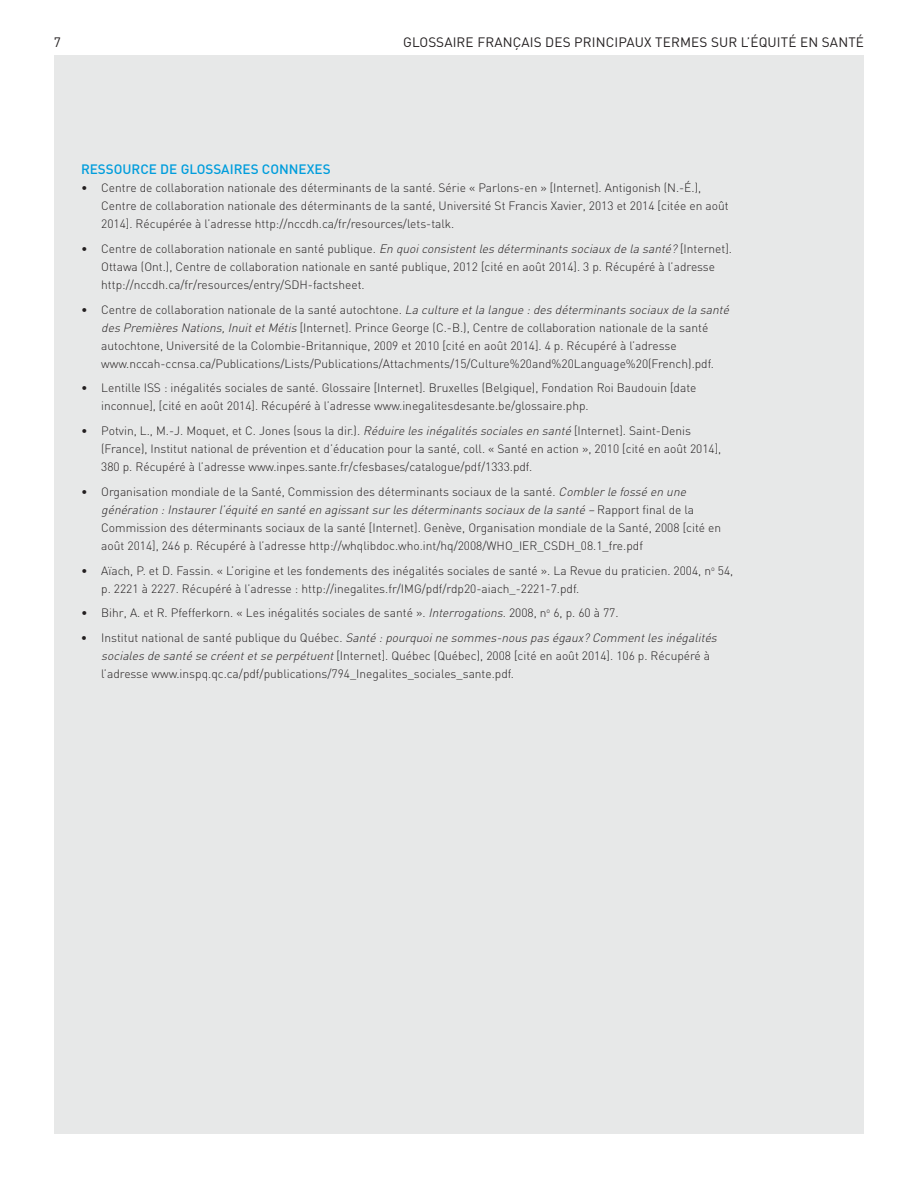
<style>
.page{position:relative;width:918px;height:1188px;background:#fff}
.page>*{position:absolute;margin:0;border:0;box-sizing:border-box;transform-origin:0 0}
.t1{font:13.5px "DIN";letter-spacing:.01em;color:#231f20}
.t2{font:500 13.5px "DIN";color:#009ddc}
.t3{font:300 12px/18px "DIN";color:#231f20}
.s1{font-style:italic}
</style>
<div class="page">
<div style="left:54px;top:55px;width:810px;height:1079px;background:#e7e8e8"></div>
<p class="t1" style="left:54px;top:33px;width:9px">7</p>
<p class="t1" style="left:403px;top:33px;width:462px">GLOSSAIRE FRANÇAIS DES PRINCIPAUX TERMES SUR L’ÉQUITÉ EN SANTÉ</p>
<p class="t2" style="left:81px;top:161px;width:251px">RESSOURCE DE GLOSSAIRES CONNEXES</p>
<p class="t3" style="left:101px;top:179px;width:629px;text-indent:-20px">• Centre de collaboration nationale des déterminants de la santé. Série « Parlons-en » [Internet]. Antigonish (N.-É.),<br>Centre de collaboration nationale des déterminants de la santé, Université St Francis Xavier, 2013 et 2014 [citée en août<br>2014]. Récupérée à l’adresse http://nccdh.ca/fr/resources/lets-talk.</p>
<p class="t3" style="left:101px;top:240px;width:632px;text-indent:-20px">• Centre de collaboration nationale en santé publique. <span class="s1">En quoiconsistentles déterminants sociauxde la santé?</span> [Internet].<br>Ottawa (Ont.), Centre de collaboration nationale en santé publique, 2012 [cité en août 2014]. 3 p. Récupéré à l’adresse http://nccdh.ca/fr/resources/entry/SDH-factsheet.</p>
<p class="t3" style="left:101px;top:300px;width:632px;text-indent:-20px">• Centre de collaboration nationale de la santé autochtone<span class="s1">.La culture etla langue:des déterminants sociauxde la santé des Premières Nations,InuitetMétis</span> [Internet]. Prince George (C.-B.), Centre de collaboration nationale de la santé autochtone, Université de la Colombie-Britannique, 2009 et 2010 [cité en août 2014]. 4 p. Récupéré à l’adresse www.nccah-ccnsa.ca/Publications/Lists/Publications/Attachments/15/Culture%20and%20Language%20(French).pdf.</p>
<p class="t3" style="left:101px;top:379px;width:597px;text-indent:-20px">• Lentille ISS : inégalités sociales de santé. Glossaire [Internet]. Bruxelles (Belgique), Fondation Roi Baudouin [date inconnue], [cité en août 2014]. Récupéré à l’adresse www.inegalitesdesante.be/glossaire.php.</p>
<p class="t3" style="left:101px;top:422px;width:622px;text-indent:-20px">• Potvin, L., M.-J. Moquet, et C. Jones (sous la dir.). <span class="s1">Réduire les inégalités sociales en santé</span> [Internet]. Saint-Denis (France), Institut national de prévention et d’éducation pour la santé, coll. « Santé en action », 2010 [cité en août 2014],<br>380 p. Récupéré à l’adresse www.inpes.sante.fr/cfesbases/catalogue/pdf/1333.pdf.</p>
<p class="t3" style="left:101px;top:483px;width:621px;text-indent:-20px">• Organisation mondiale de la Santé, Commission des déterminants sociaux de la santé. <span class="s1">Comblerle fossé en une génération :Instaurerl’équité en santé en agissantsurles déterminants sociauxde la santé –</span> R a p p o rt fi n a l d e l a Commission des déterminants sociaux de la santé [Internet]. Genève, Organisation mondiale de la Santé, 2008 [cité en août 2014], 246 p. Récupéré à l’adresse http://whqlibdoc.who.int/hq/2008/WHO_IER_CSDH_08.1_fre.pdf</p>
<p class="t3" style="left:101px;top:561px;width:634px;text-indent:-20px">• Aïach, P. et D. Fassin. « L’origine et les fondements des inégalités sociales de santé ». La Revue du praticien. 2004, n<sup>o</sup> 54, p. 2221 à 2227. Récupéré à l’adresse : http://inegalites.fr/IMG/pdf/rdp20-aiach_-2221-7.pdf.</p>
<p class="t3" style="left:81px;top:604px;width:539px">• Bihr, A. et R. Pfefferkorn. « Les inégalités sociales de santé ». <span class="s1">Interrogations</span>. 2008, n<sup>o</sup> 6, p. 60 à 77.</p>
<p class="t3" style="left:101px;top:629px;width:620px;text-indent:-20px">• I n st i t u t n a t i o n a l d e sa n t é p u b l i q u e d u Q u é b e c . <span class="s1">Santé :pourquoine sommes-nous pas égaux? Commentles inégalités sociales de santé se créentetse perpétuent</span>[Internet]. Québec (Québec), 2008 [cité en août 2014]. 106 p. Récupéré à l’adresse www.inspq.qc.ca/pdf/publications/794_Inegalites_sociales_sante.pdf.</p>
</div>
